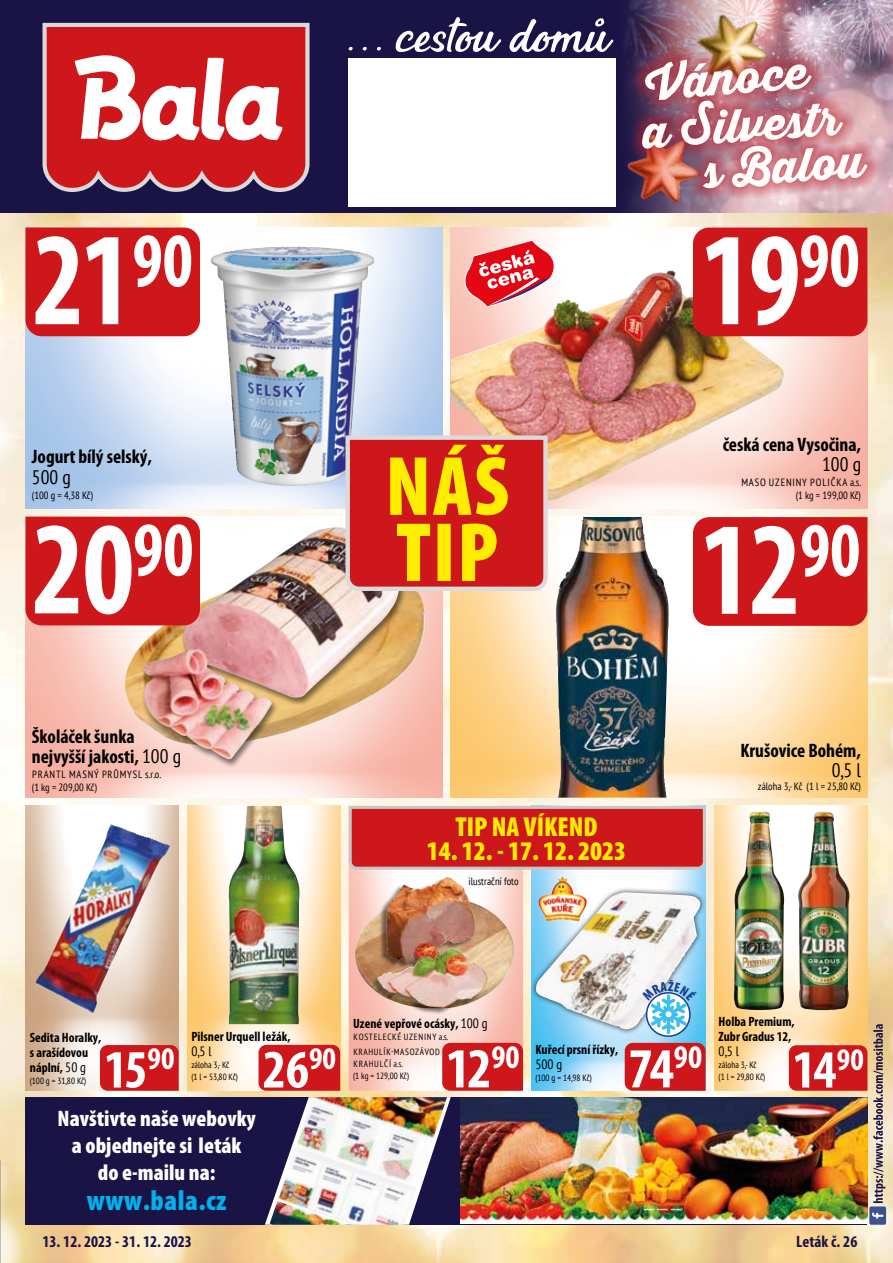
<style>
.page{position:relative;width:893px;height:1263px;background:#fff}
.page>*{position:absolute;margin:0;border:0;box-sizing:border-box;transform-origin:0 0}
.t1{font:700 condensed 133.65px "Myriad Pro";letter-spacing:-.025em;color:#fff;scale:.91 1}
.t2{font:700 condensed 56.85px "Myriad Pro";color:#fff}
.t3{font:700 condensed 54.45px "Myriad Pro";color:#fff}
.t4{font:700 condensed 54.15px "Myriad Pro";color:#fff}
.t5{font:700 condensed 54px "Myriad Pro";color:#fff}
.t6{font:900 condensed 28.5px "Myriad Pro";letter-spacing:.02em;color:#00b1eb}
.t7{font:900 condensed 27.45px "Myriad Pro";color:#ffed00}
.t8{font:900 condensed 27px "Myriad Pro";color:#ffed00}
.t9{font:900 condensed 22.5px/27px "Myriad Pro";color:#fff;text-align:center}
.t10{font:700 condensed 19.5px/19.5px "Myriad Pro";color:#000}
.t11{font:condensed 19.5px "PT Sans";color:#000}
.t12{font:700 condensed 16.5px "Myriad Pro";color:#1a1446}
.t13{font:700 condensed 13.5px/15px "Myriad Pro";color:#000}
.t14{font:condensed 13.5px "PT Sans";color:#000}
.t15{font:condensed 10.5px/13.5px "PT Sans";letter-spacing:.08em;color:#000}
.t16{font:condensed 10.5px "PT Sans";color:#000}
.t17{font:condensed 9px/15px "PT Sans";letter-spacing:.07em;color:#000}
.t18{font:condensed 9px/12px "PT Sans";color:#000}
.s1{font-family:"PT Sans";font-weight:400}
</style>
<div class="page">
<img style="left:0;top:213px;width:893px;height:1050px">
<svg style="left:873px;top:1024px;width:12px;height:179px;background:#a89990"></svg>
<div style="left:869px;top:1206px;width:17px;height:19px;background:#3e5293;border-radius:2px"></div>
<svg style="left:872px;top:1213px;width:11px;height:5px"></svg>
<div style="left:26px;top:1097px;width:841px;height:128px;background:#1a1446"></div>
<img style="left:460px;top:1097px;width:407px;height:127px">
<svg style="left:265px;top:1097px;width:186px;height:128px"></svg>
<img style="left:296px;top:1097px;width:151px;height:90px">
<img style="left:278px;top:1146px;width:139px;height:79px">
<img style="left:270px;top:1201px;width:77px;height:24px">
<div style="left:0;top:0;width:893px;height:213px;background:#1a1446"></div>
<svg style="left:43px;top:23px;width:266px;height:169px;background:#d35558"></svg>
<svg style="left:349px;top:17px;width:265px;height:36px"></svg>
<img style="left:625px;top:0;width:268px;height:213px">
<img style="left:615px;top:113px;width:94px;height:101px">
<img style="left:684px;top:4px;width:94px;height:43px">
<img style="left:630px;top:47px;width:250px;height:154px">
<img style="left:642px;top:60px;width:226px;height:129px">
<div style="left:348px;top:59px;width:268px;height:148px;background:#fff"></div>
<img style="left:451px;top:517px;width:416px;height:281px">
<img style="left:556px;top:517px;width:113px;height:281px">
<div style="left:693px;top:517px;width:174px;height:109px;background:#cd171a"></div>
<img style="left:26px;top:806px;width:153px;height:285px">
<div style="left:100px;top:1045px;width:79px;height:46px;background:#cd171a"></div>
<img style="left:35px;top:831px;width:73px;height:161px">
<img style="left:26px;top:517px;width:416px;height:281px">
<div style="left:141px;top:526px;width:266px;height:242px;background:#000;opacity:.5"></div>
<img style="left:143px;top:527px;width:193px;height:232px">
<div style="left:26px;top:517px;width:174px;height:108px;background:#cd171a"></div>
<img style="left:26px;top:227px;width:416px;height:281px">
<div style="left:26px;top:227px;width:174px;height:109px;background:#cd171a"></div>
<div style="left:191px;top:247px;width:203px;height:239px;background:#000;opacity:.4"></div>
<img style="left:451px;top:227px;width:416px;height:281px">
<img style="left:629px;top:270px;width:42px;height:27px">
<div style="left:693px;top:227px;width:174px;height:109px;background:#cd171a"></div>
<svg style="left:464px;top:240px;width:92px;height:67px"></svg>
<svg style="left:343px;top:433px;width:207px;height:160px;background:#d9612d"></svg>
<img style="left:531px;top:871px;width:174px;height:220px">
<div style="left:530px;top:887px;width:176px;height:148px;background:#000;opacity:.75"></div>
<img style="left:582px;top:892px;width:43px;height:37px">
<svg style="left:647px;top:993px;width:43px;height:43px"></svg>
<hr style="left:667px;top:994px;width:3px;height:40px;background:#3abff0;border-radius:2px">
<div style="left:646px;top:992px;width:45px;height:45px;border:2px solid #164194;border-radius:50%"></div>
<img style="left:541px;top:876px;width:21px;height:21px">
<div style="left:625px;top:1043px;width:80px;height:48px;background:#cd171a"></div>
<img style="left:349px;top:871px;width:174px;height:220px">
<div style="left:370px;top:877px;width:117px;height:138px;background:#000;opacity:.5"></div>
<img style="left:388px;top:877px;width:59px;height:28px">
<div style="left:442px;top:1043px;width:81px;height:48px;background:#cd171a"></div>
<svg style="left:347px;top:804px;width:360px;height:67px;background:#ce3436"></svg>
<img style="left:187px;top:806px;width:153px;height:285px">
<div style="left:259px;top:1045px;width:81px;height:46px;background:#cd171a"></div>
<img style="left:239px;top:806px;width:8px;height:58px">
<img style="left:714px;top:806px;width:153px;height:285px">
<div style="left:789px;top:1045px;width:78px;height:46px;background:#cd171a"></div>
<img style="left:734px;top:811px;width:50px;height:199px">
<img style="left:797px;top:811px;width:53px;height:199px">
<svg style="left:642px;top:979px;width:55px;height:51px"></svg>
<h1 class="t1" style="left:33px;top:196px;width:178px">21<sup>90</sup></h1>
<h3 class="t10" style="left:32px;top:447px;width:122px">Jogurt bílý selský,</h3>
<h3 class="t11" style="left:32px;top:465px;width:40px">500 g</h3>
<p class="t16" style="left:32px;top:489px;width:63px">(100 g = 4,38 Kč)</p>
<h1 class="t1" style="left:32px;top:485px;width:179px">20<sup>90</sup></h1>
<h3 class="t10" style="left:32px;top:726px;width:151px">Školáček šunka nejvyšší jakosti, <span class="s1">100 g</span></h3>
<p class="t15" style="left:32px;top:767px;width:131px">PRANTL MASNÝ PRŮMYSL s.r.o. (1 kg = 209,00 Kč)</p>
<h3 class="t7" style="left:455px;top:811px;width:144px">TIP NA VÍKEND</h3>
<h3 class="t8" style="left:427px;top:836px;width:201px">14. 12. - 17. 12. 2023</h3>
<p class="t16" style="left:468px;top:875px;width:52px">ilustrační foto</p>
<h1 class="t1" style="left:701px;top:196px;width:176px">19<sup>90</sup></h1>
<h3 class="t10" style="left:723px;top:435px;width:140px">česká cena Vysočina,</h3>
<h3 class="t11" style="left:822px;top:451px;width:40px">100 g</h3>
<p class="t15" style="left:741px;top:475px;width:121px;text-align:right">MASO UZENINY POLIČKA a.s. (1 kg = 199,00 Kč)</p>
<h1 class="t1" style="left:700px;top:486px;width:178px">12<sup>90</sup></h1>
<h3 class="t10" style="left:740px;top:741px;width:122px">Krušovice Bohém,</h3>
<h3 class="t11" style="left:832px;top:757px;width:31px">0,5 l</h3>
<p class="t16" style="left:758px;top:780px;width:105px">záloha 3,- Kč (1 l = 25,80 Kč)</p>
<p class="t13" style="left:30px;top:1030px;width:73px">Sedita Horalky, s arašídovou náplní, <span class="s1">50 g</span></p>
<p class="t17" style="left:30px;top:1073px;width:58px">(100 g = 31,80 Kč)</p>
<h3 class="t4" style="left:104px;top:1036px;width:72px">15<sup>90</sup></h3>
<p class="t13" style="left:191px;top:1029px;width:101px">Pilsner Urquell ležák,</p>
<p class="t14" style="left:191px;top:1042px;width:22px">0,5 l</p>
<p class="t18" style="left:191px;top:1058px;width:48px">záloha 3,- Kč<br>(1 l = 53,80 Kč)</p>
<h3 class="t3" style="left:263px;top:1035px;width:75px">26<sup>90</sup></h3>
<h3 class="t9" style="left:58px;top:1105px;width:200px">Navštivte naše webovky a objednejte si leták<br>do e-mailu na:</h3>
<h3 class="t6" style="left:87px;top:1184px;width:142px">www.bala.cz</h3>
<p class="t13" style="left:353px;top:1015px;width:136px">Uzené vepřové ocásky, <span class="s1">100 g</span></p>
<p class="t17" style="left:354px;top:1029px;width:96px">KOSTELECKÉ UZENINY a.s.<br>KRAHULÍK-MASOZÁVOD</p>
<p class="t17" style="left:353px;top:1057px;width:57px;line-height:12px">KRAHULČÍ a.s. (1 kg = 129,00 Kč)</p>
<h2 class="t2" style="left:446px;top:1033px;width:75px">12<sup>90</sup></h2>
<p class="t13" style="left:535px;top:1042px;width:84px">Kuřecí prsní řízky,</p>
<p class="t14" style="left:535px;top:1056px;width:28px">500 g</p>
<p class="t17" style="left:535px;top:1070px;width:58px">(100 g = 14,98 Kč)</p>
<h2 class="t2" style="left:628px;top:1033px;width:75px">74<sup>90</sup></h2>
<p class="t13" style="left:719px;top:1013px;width:78px">Holba Premium,<br>Zubr Gradus 12,</p>
<p class="t14" style="left:719px;top:1042px;width:22px">0,5 l</p>
<p class="t18" style="left:719px;top:1058px;width:48px">záloha 3,- Kč<br>(1 l = 29,80 Kč)</p>
<h3 class="t5" style="left:792px;top:1036px;width:73px">14<sup>90</sup></h3>
<p class="t12" style="left:43px;top:1231px;width:151px">13. 12. 2023 - 31. 12. 2023</p>
<p class="t12" style="left:796px;top:1231px;width:63px">Leták č. 26</p>
</div>
